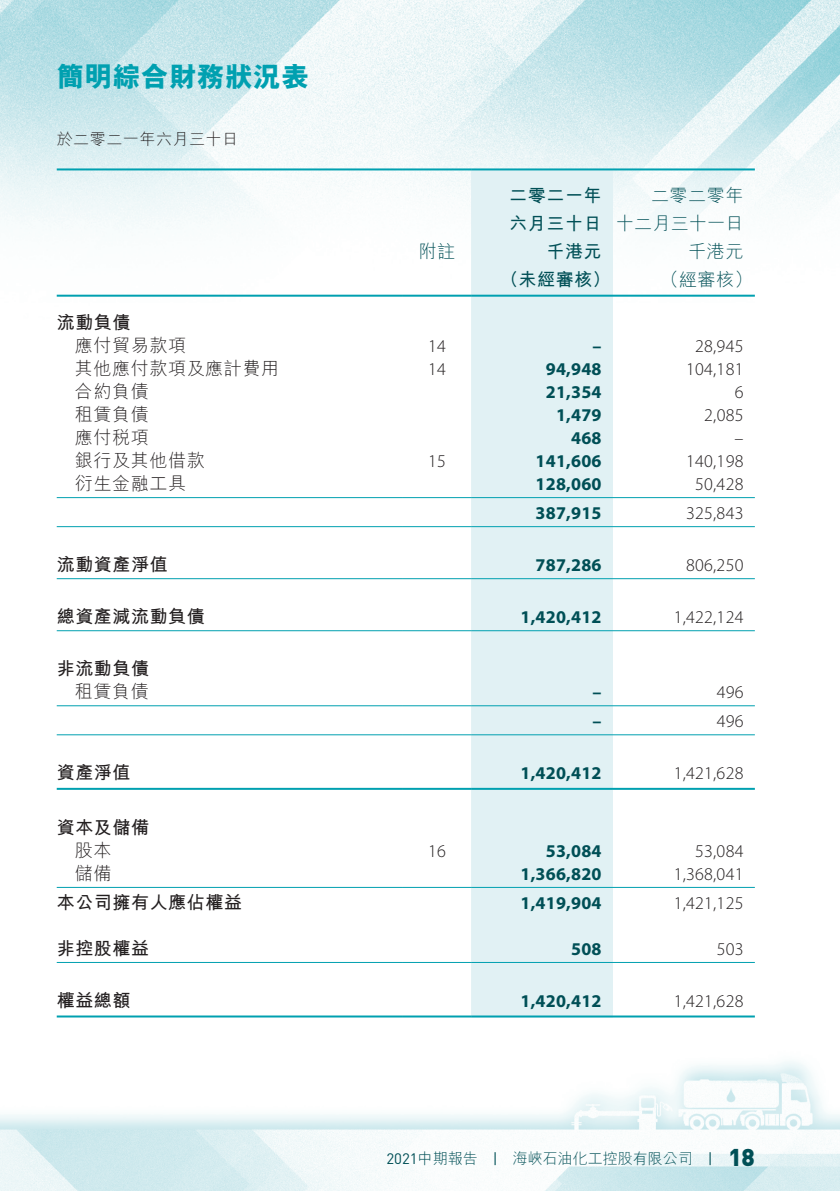
<style>
.page{position:relative;width:840px;height:1191px;background:#fff}
.page>*{position:absolute;margin:0;border:0;box-sizing:border-box;transform-origin:0 0}
.t1{font:800 28px "M Hei HK";color:#00a0b0}
.t2{font:900 24px "DIN";color:#004f56}
._50_Table_txt{font:300 18px "Myriad Pro";letter-spacing:.015em;color:#231f20}
._50_Table_txt-2{font:700 18px "Myriad Pro";letter-spacing:.01em;color:#004f56}
._50_Table_txt-3{font:700 18px "M Hei HK";letter-spacing:.03em;color:#231f20}
._50_Table_txt-4{font:300 18px "M Hei HK";letter-spacing:.035em;color:#231f20}
._50_Table_txt-5{font:700 18px "M Hei HK";letter-spacing:.03em;color:#004f56}
._50_Table_txt-6{font:300 18px "M Hei HK";letter-spacing:.035em;color:#004f56}
._50_Table_txt-7{font:300 18px "M Hei HK";letter-spacing:.015em;color:#004f56}
._00_txt{font:300 16px "M Hei HK";letter-spacing:.035em;color:#231f20}
.t3{font:300 15px "M Hei HK";color:#004f56}
.t4{font:15px "DIN";color:#004f56}
.s1{font-family:"M Hei HK";font-weight:300}
</style>
<div class="page">
<img style="left:0;top:0;width:839px;height:1191px">
<div style="left:471px;top:170px;width:141px;height:845px;background:#e1f1f4"></div>
<hr style="left:57px;top:168px;width:345px;height:2px;background:#00a0b0">
<hr style="left:403px;top:168px;width:68px;height:2px;background:#00a0b0">
<hr style="left:471px;top:168px;width:141px;height:2px;background:#00a0b0">
<hr style="left:612px;top:168px;width:142px;height:2px;background:#00a0b0">
<hr style="left:57px;top:295px;width:345px;height:2px;background:#00a0b0">
<hr style="left:403px;top:295px;width:68px;height:2px;background:#00a0b0">
<hr style="left:471px;top:295px;width:141px;height:2px;background:#00a0b0">
<hr style="left:612px;top:295px;width:142px;height:2px;background:#00a0b0">
<hr style="left:57px;top:497px;width:345px;height:1px;background:#00a0b0">
<hr style="left:403px;top:497px;width:68px;height:1px;background:#00a0b0">
<hr style="left:471px;top:497px;width:141px;height:1px;background:#00a0b0">
<hr style="left:612px;top:497px;width:142px;height:1px;background:#00a0b0">
<hr style="left:57px;top:526px;width:345px;height:1px;background:#00a0b0">
<hr style="left:403px;top:526px;width:68px;height:1px;background:#00a0b0">
<hr style="left:471px;top:526px;width:141px;height:1px;background:#00a0b0">
<hr style="left:612px;top:526px;width:142px;height:1px;background:#00a0b0">
<hr style="left:57px;top:578px;width:345px;height:1px;background:#00a0b0">
<hr style="left:403px;top:578px;width:68px;height:1px;background:#00a0b0">
<hr style="left:471px;top:578px;width:141px;height:1px;background:#00a0b0">
<hr style="left:612px;top:578px;width:142px;height:1px;background:#00a0b0">
<hr style="left:57px;top:630px;width:345px;height:1px;background:#00a0b0">
<hr style="left:403px;top:630px;width:68px;height:1px;background:#00a0b0">
<hr style="left:471px;top:630px;width:141px;height:1px;background:#00a0b0">
<hr style="left:612px;top:630px;width:142px;height:1px;background:#00a0b0">
<hr style="left:57px;top:705px;width:345px;height:1px;background:#00a0b0">
<hr style="left:403px;top:705px;width:68px;height:1px;background:#00a0b0">
<hr style="left:471px;top:705px;width:141px;height:1px;background:#00a0b0">
<hr style="left:612px;top:705px;width:142px;height:1px;background:#00a0b0">
<hr style="left:57px;top:734px;width:345px;height:1px;background:#00a0b0">
<hr style="left:403px;top:734px;width:68px;height:1px;background:#00a0b0">
<hr style="left:471px;top:734px;width:141px;height:1px;background:#00a0b0">
<hr style="left:612px;top:734px;width:142px;height:1px;background:#00a0b0">
<hr style="left:57px;top:788px;width:345px;height:2px;background:#00a0b0">
<hr style="left:403px;top:788px;width:68px;height:2px;background:#00a0b0">
<hr style="left:471px;top:788px;width:141px;height:2px;background:#00a0b0">
<hr style="left:612px;top:788px;width:142px;height:2px;background:#00a0b0">
<hr style="left:57px;top:887px;width:345px;height:1px;background:#00a0b0">
<hr style="left:403px;top:887px;width:68px;height:1px;background:#00a0b0">
<hr style="left:471px;top:887px;width:141px;height:1px;background:#00a0b0">
<hr style="left:612px;top:887px;width:142px;height:1px;background:#00a0b0">
<hr style="left:57px;top:962px;width:345px;height:1px;background:#00a0b0">
<hr style="left:403px;top:962px;width:68px;height:1px;background:#00a0b0">
<hr style="left:471px;top:962px;width:141px;height:1px;background:#00a0b0">
<hr style="left:612px;top:962px;width:142px;height:1px;background:#00a0b0">
<hr style="left:57px;top:1015px;width:345px;height:2px;background:#00a0b0">
<hr style="left:403px;top:1015px;width:68px;height:2px;background:#00a0b0">
<hr style="left:471px;top:1015px;width:141px;height:2px;background:#00a0b0">
<hr style="left:612px;top:1015px;width:142px;height:2px;background:#00a0b0">
<p class="t1" style="left:57px;top:63px;width:254px">簡明綜合財務狀況表</p>
<p class="_00_txt" style="left:57px;top:131px;width:183px">於二零二一年六月三十日</p>
<p class="_50_Table_txt-6" style="left:418px;top:242px;width:38px">附註</p>
<p class="_50_Table_txt-5" style="left:509px;top:182px;width:94px">二零二一年</p>
<p class="_50_Table_txt-5" style="left:509px;top:210px;width:94px">六月三十日</p>
<p class="_50_Table_txt-5" style="left:546px;top:238px;width:57px">千港元</p>
<p class="_50_Table_txt-6" style="left:650px;top:186px;width:94px">二零二零年</p>
<p class="_50_Table_txt-7" style="left:615px;top:214px;width:129px">十二月三十一日</p>
<p class="_50_Table_txt-6" style="left:687px;top:242px;width:57px">千港元</p>
<p class="_50_Table_txt-5" style="left:500px;top:266px;width:112px">（未經審核）</p>
<p class="_50_Table_txt-6" style="left:660px;top:270px;width:93px">（經審核(</p>
<p class="_50_Table_txt-3" style="left:57px;top:309px;width:75px">流動負債</p>
<p class="_50_Table_txt-4" style="left:75px;top:336px;width:112px">應付貿易款項</p>
<p class="_50_Table_txt" style="left:428px;top:335px;width:19px">14</p>
<p class="_50_Table_txt-2" style="left:592px;top:334px;width:10px">–</p>
<p class="_50_Table_txt" style="left:694px;top:335px;width:50px">28,945</p>
<p class="_50_Table_txt-4" style="left:75px;top:359px;width:205px">其他應付款項及應計費用</p>
<p class="_50_Table_txt" style="left:428px;top:358px;width:19px">14</p>
<p class="_50_Table_txt-2" style="left:545px;top:357px;width:57px">94,948</p>
<p class="_50_Table_txt" style="left:685px;top:358px;width:59px">104,181</p>
<p class="_50_Table_txt-4" style="left:75px;top:382px;width:75px">合約負債</p>
<p class="_50_Table_txt-2" style="left:545px;top:380px;width:57px">21,354</p>
<p class="_50_Table_txt" style="left:734px;top:381px;width:10px">6</p>
<p class="_50_Table_txt-4" style="left:75px;top:405px;width:75px">租賃負債</p>
<p class="_50_Table_txt-2" style="left:555px;top:403px;width:47px">1,479</p>
<p class="_50_Table_txt" style="left:703px;top:404px;width:41px">2,085</p>
<p class="_50_Table_txt-4" style="left:75px;top:428px;width:75px">應付稅項</p>
<p class="_50_Table_txt-2" style="left:571px;top:426px;width:32px">468</p>
<p class="_50_Table_txt" style="left:734px;top:427px;width:10px">–</p>
<p class="_50_Table_txt-4" style="left:75px;top:451px;width:131px">銀行及其他借款</p>
<p class="_50_Table_txt" style="left:428px;top:450px;width:19px">15</p>
<p class="_50_Table_txt-2" style="left:535px;top:449px;width:67px">141,606</p>
<p class="_50_Table_txt" style="left:685px;top:450px;width:59px">140,198</p>
<p class="_50_Table_txt-4" style="left:75px;top:474px;width:112px">衍生金融工具</p>
<p class="_50_Table_txt-2" style="left:535px;top:472px;width:67px">128,060</p>
<p class="_50_Table_txt" style="left:694px;top:473px;width:50px">50,428</p>
<p class="_50_Table_txt-2" style="left:535px;top:501px;width:67px">387,915</p>
<p class="_50_Table_txt" style="left:685px;top:502px;width:59px">325,843</p>
<p class="_50_Table_txt-3" style="left:57px;top:551px;width:112px">流動資產淨值</p>
<p class="_50_Table_txt-2" style="left:535px;top:553px;width:67px">787,286</p>
<p class="_50_Table_txt" style="left:685px;top:554px;width:59px">806,250</p>
<p class="_50_Table_txt-3" style="left:57px;top:603px;width:150px">總資產減流動負債</p>
<p class="_50_Table_txt-3" style="left:57px;top:655px;width:94px">非流動負債</p>
<p class="_50_Table_txt-2" style="left:520px;top:605px;width:83px">1,420,412</p>
<p class="_50_Table_txt" style="left:673px;top:606px;width:71px">1,422,124</p>
<p class="_50_Table_txt-4" style="left:75px;top:682px;width:75px">租賃負債</p>
<p class="_50_Table_txt-2" style="left:592px;top:680px;width:10px">–</p>
<p class="_50_Table_txt" style="left:716px;top:681px;width:28px">496</p>
<p class="_50_Table_txt-2" style="left:592px;top:709px;width:10px">–</p>
<p class="_50_Table_txt" style="left:716px;top:710px;width:28px">496</p>
<p class="_50_Table_txt-3" style="left:57px;top:759px;width:75px">資產淨值</p>
<p class="_50_Table_txt-3" style="left:57px;top:814px;width:94px">資本及儲備</p>
<p class="_50_Table_txt-2" style="left:520px;top:761px;width:83px">1,420,412</p>
<p class="_50_Table_txt" style="left:673px;top:762px;width:71px">1,421,628</p>
<p class="_50_Table_txt-4" style="left:75px;top:840px;width:38px">股本</p>
<p class="_50_Table_txt" style="left:428px;top:839px;width:19px">16</p>
<p class="_50_Table_txt-2" style="left:545px;top:838px;width:57px">53,084</p>
<p class="_50_Table_txt" style="left:694px;top:839px;width:50px">53,084</p>
<p class="_50_Table_txt-4" style="left:75px;top:863px;width:38px">儲備</p>
<p class="_50_Table_txt-2" style="left:520px;top:861px;width:83px">1,366,820</p>
<p class="_50_Table_txt" style="left:673px;top:862px;width:71px">1,368,041</p>
<p class="_50_Table_txt-3" style="left:57px;top:889px;width:187px">本公司擁有人應佔權益</p>
<p class="_50_Table_txt-2" style="left:520px;top:890px;width:83px">1,419,904</p>
<p class="_50_Table_txt" style="left:673px;top:891px;width:71px">1,421,125</p>
<p class="_50_Table_txt-3" style="left:57px;top:935px;width:94px">非控股權益</p>
<p class="_50_Table_txt-2" style="left:571px;top:936px;width:32px">508</p>
<p class="_50_Table_txt" style="left:716px;top:937px;width:28px">503</p>
<p class="_50_Table_txt-3" style="left:57px;top:987px;width:75px">權益總額</p>
<p class="_50_Table_txt-2" style="left:520px;top:988px;width:83px">1,420,412</p>
<p class="_50_Table_txt" style="left:673px;top:989px;width:71px">1,421,628</p>
<p class="t4" style="left:386px;top:1149px;width:93px">2021<span class="s1">中期報告</span></p>
<p class="t4" style="left:492px;top:1149px;width:6px">|</p>
<p class="t3" style="left:512px;top:1151px;width:181px">海峽石油化工控股有限公司</p>
<p class="t4" style="left:707px;top:1149px;width:6px">|</p>
<p class="t2" style="left:728px;top:1141px;width:28px">18</p>
</div>
